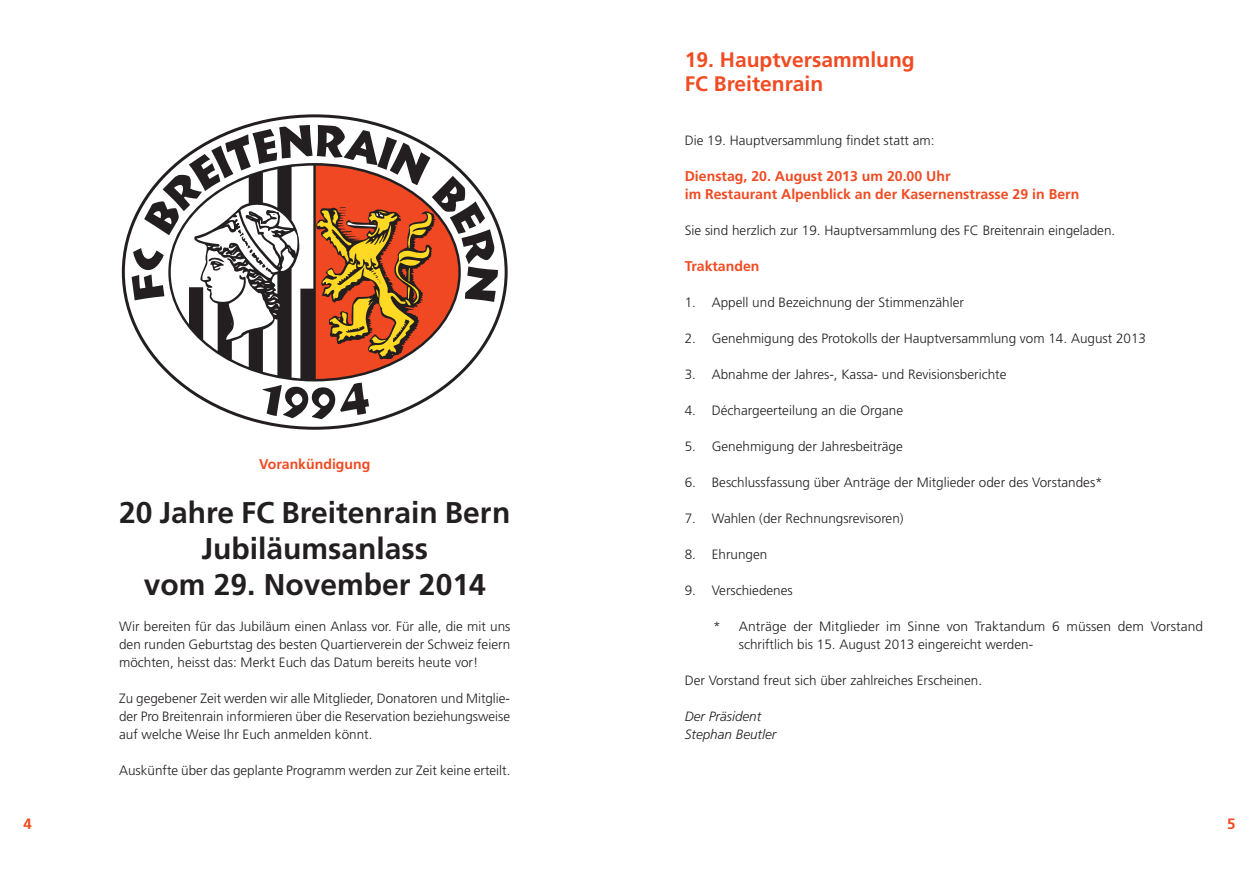
<style>
.page{position:relative;width:1259px;height:893px;background:#fff}
.page>*{position:absolute;margin:0;border:0;box-sizing:border-box;transform-origin:0 0}
.t1{font:700 30px/36px "Frutiger LT Std";color:#231f20;text-align:center}
.t2{font:700 21px/24px "Frutiger LT Std";color:#f04b22}
.t3{font:700 15px "Frutiger LT Std";color:#f04b22}
.t4{font:700 14.1px/18px "Frutiger LT Std";color:#f04b22}
.t5{font:300 13.5px/18px "Frutiger LT Std";color:#231f20;text-align:justify}
.t6{font:italic 300 13.5px/18px "Frutiger LT Std";color:#231f20}
</style>
<div class="page">
<svg style="left:122px;top:114px;width:385px;height:316px"></svg>
<svg style="left:132px;top:125px;width:366px;height:294px"></svg>
<p class="t4" style="left:259px;top:455px;width:113px">Vorankündigung</p>
<h1 class="t1" style="left:119px;top:495px;width:393px">20 Jahre FC Breitenrain Bern<br>Jubiläumsanlass<br>vom 29. November 2014</h1>
<p class="t5" style="left:119px;top:617px;width:393px">Wir bereiten für das Jubiläum einen Anlass vor. Für alle, die mit uns den runden Geburtstag des besten Quartierverein der Schweiz feiern möchten, heisst das: Merkt Euch das Datum bereits heute vor!</p>
<p class="t5" style="left:119px;top:689px;width:392px">Zu gegebener Zeit werden wir alle Mitglieder, Donatoren und Mitglie&shy;der Pro Breitenrain informieren über die Reservation beziehungsweise auf welche Weise Ihr Euch anmelden könnt.</p>
<p class="t5" style="left:119px;top:761px;width:393px">Auskünfte über das geplante Programm werden zur Zeit keine erteilt.</p>
<h2 class="t2" style="left:685px;top:48px;width:231px">19. Hauptversammlung<br>FC Breitenrain</h2>
<p class="t5" style="left:685px;top:131px;width:251px">Die 19. Hauptversammlung findet statt am:</p>
<p class="t4" style="left:685px;top:167px;width:396px">Dienstag, 20. August 2013 um 20.00 Uhr<br>im Restaurant Alpenblick an der Kasernenstrasse 29 in Bern</p>
<p class="t5" style="left:685px;top:221px;width:432px">Sie sind herzlich zur 19. Hauptversammlung des FC Breitenrain eingeladen.</p>
<p class="t4" style="left:685px;top:257px;width:76px">Traktanden</p>
<p class="t5" style="left:685px;top:293px;width:281px">1. Appell und Bezeichnung der Stimmenzähler</p>
<p class="t5" style="left:685px;top:329px;width:463px">2. Genehmigung des Protokolls der Hauptversammlung vom 14. August 2013</p>
<p class="t5" style="left:685px;top:365px;width:323px">3. Abnahme der Jahres-, Kassa- und Revisionsberichte</p>
<p class="t5" style="left:685px;top:401px;width:220px">4. Déchargeerteilung an die Organe</p>
<p class="t5" style="left:685px;top:437px;width:220px">5. Genehmigung der Jahresbeiträge</p>
<p class="t5" style="left:685px;top:473px;width:419px">6. Beschlussfassung über Anträge der Mitglieder oder des Vorstandes*</p>
<p class="t5" style="left:685px;top:509px;width:220px">7. Wahlen (der Rechnungsrevisoren)</p>
<p class="t5" style="left:685px;top:545px;width:84px">8. Ehrungen</p>
<p class="t5" style="left:685px;top:581px;width:110px">9. Verschiedenes</p>
<p class="t5" style="left:739px;top:617px;width:466px;text-indent:-25px">* Anträge der Mitglieder im Sinne von Traktandum 6 müssen dem Vorstand schriftlich bis 15. August 2013 eingereicht werden-</p>
<p class="t5" style="left:685px;top:671px;width:299px">Der Vorstand freut sich über zahlreiches Erscheinen.</p>
<p class="t6" style="left:685px;top:707px;width:93px">Der Präsident<br>Stephan Beutler</p>
<p class="t3" style="left:23px;top:815px;width:10px">4</p>
<p class="t3" style="left:1227px;top:815px;width:10px">5</p>
</div>
